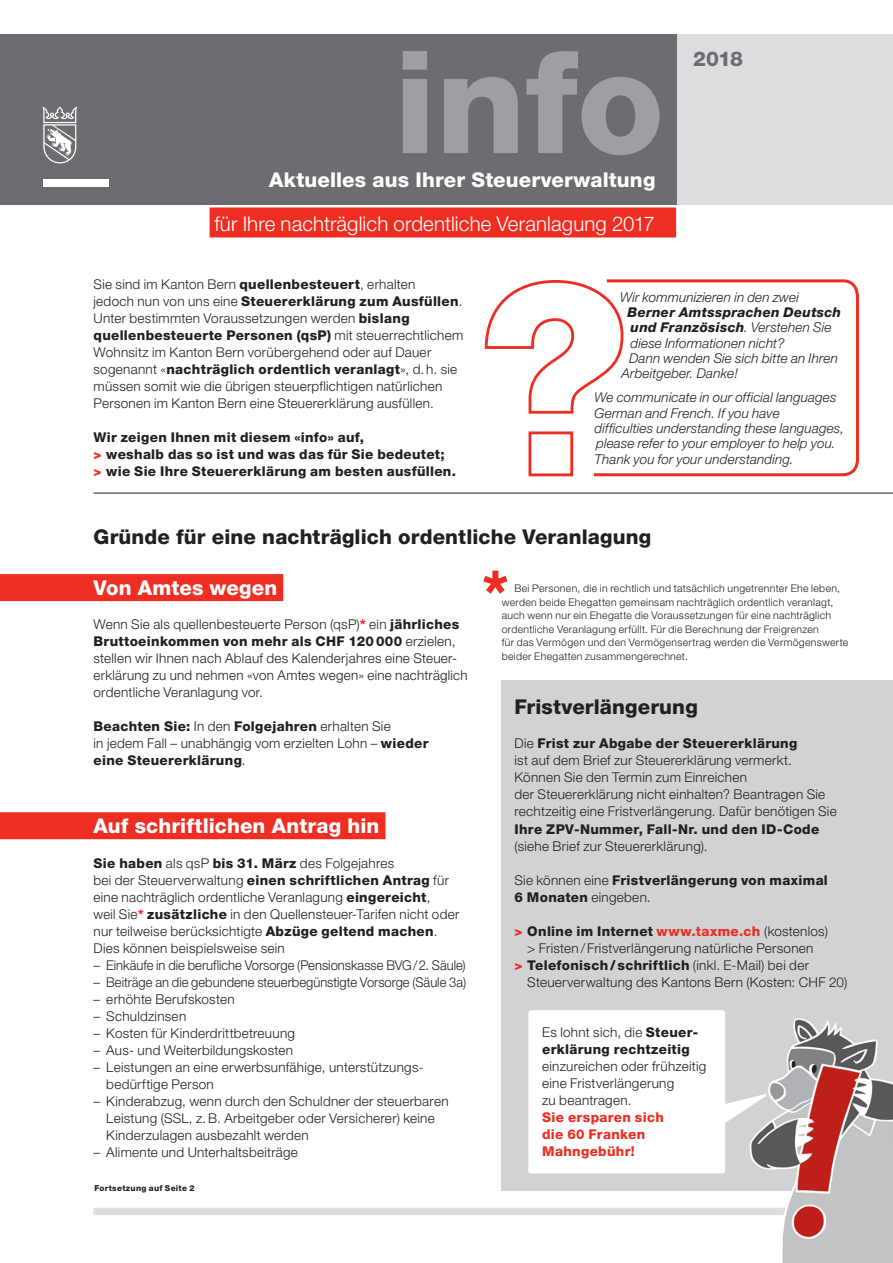
<style>
.page{position:relative;width:893px;height:1263px;background:#fff}
.page>*{position:absolute;margin:0;border:0;box-sizing:border-box;transform-origin:0 0}
.HT{font:800 142.8px "Helvetica Neue LT Std";color:#9d9fa2}
.HT-2{font:800 20.4px "Helvetica Neue LT Std";letter-spacing:.005em;color:#231f20}
.t1{font:300 20.4px "Helvetica Neue LT Std";letter-spacing:.005em;color:#fff}
.HT_mit_Balken{font:800 20.4px "Helvetica Neue LT Std";letter-spacing:.005em;color:#fff}
.HT-3{font:800 20.4px "Helvetica Neue LT Std";letter-spacing:.005em;color:#fff}
.HT-4{font:800 20.4px "Helvetica Neue LT Std";color:#6c6d70}
.gt{font:300 13.5px/17px "Helvetica Neue LT Std";letter-spacing:.02em;color:#231f20}
.gt-2{font:italic 300 13.5px/15.5px "Helvetica Neue LT Std";letter-spacing:.01em;color:#231f20}
.gt-3{font:800 13.5px/17px "Helvetica Neue LT Std";letter-spacing:.025em;color:#231f20}
.gt-4{font:300 13.5px "Helvetica Neue LT Std";color:#231f20;scale:.96 1}
.gt-5{font:italic 800 13.5px "Helvetica Neue LT Std";letter-spacing:.025em;color:#231f20}
.t2{font:300 10.5px/13.5px "Helvetica Neue LT Std";letter-spacing:.03em;color:#231f20}
.t3{font:800 8.1px "Helvetica Neue LT Std";letter-spacing:.035em;color:#231f20}
.s1{font-weight:800}
.s2{color:#ee2e22}
.s3{font-weight:300}
.s4{font-weight:800;color:#ee2e22}
</style>
<div class="page">
<div style="left:210px;top:207px;width:466px;height:30px;background:#ee2e22"></div>
<div style="left:94px;top:1208px;width:799px;height:7px;background:#dcdddf"></div>
<hr style="left:94px;top:493px;width:799px;height:1px;background:#231f20">
<div style="left:0;top:574px;width:283px;height:27px;background:#ee2e22"></div>
<div style="left:0;top:812px;width:385px;height:27px;background:#ee2e22"></div>
<div style="left:502px;top:680px;width:391px;height:511px;background:#d1d2d4"></div>
<img style="left:776px;top:1018px;width:117px;height:245px">
<svg style="left:528px;top:1010px;width:248px;height:164px"></svg>
<svg style="left:484px;top:280px;width:107px;height:197px"></svg>
<svg style="left:591px;top:279px;width:268px;height:198px"></svg>
<svg style="left:483px;top:571px;width:24px;height:23px"></svg>
<div style="left:659px;top:34px;width:234px;height:170px;background:#dcdddf"></div>
<div style="left:0;top:34px;width:676px;height:170px;background:#6c6d70"></div>
<svg style="left:43px;top:106px;width:34px;height:57px"></svg>
<div style="left:43px;top:180px;width:66px;height:7px;background:#fff"></div>
<h1 class="HT" style="left:394px;top:17px;width:272px">info</h1>
<h1 class="HT-4" style="left:693px;top:46px;width:51px">2018</h1>
<h1 class="HT-3" style="left:269px;top:168px;width:388px">Aktuelles aus Ihrer Steuerverwaltung</h1>
<p class="t1" style="left:214px;top:211px;width:442px">für Ihre nachträglich ordentliche Veranlagung 2017</p>
<p class="gt" style="left:94px;top:276px;width:370px">Sie sind im Kanton Bern <span class="s1">quellenbesteuert</span>, erhalten<br>jedoch nun von uns eine <span class="s1">Steuererklärung zum Ausfüllen</span>.</p>
<p class="gt" style="left:94px;top:310px;width:371px">Unter bestimmten Voraussetzungen werden <span class="s1">bislang quellenbesteuerte Personen (qsP)</span> mit steuerrechtlichem Wohnsitz im Kanton Bern vorübergehend oder auf Dauer sogenannt «<span class="s1">nachträglich ordentlich veranlagt</span>», d. h. sie müssen somit wie die übrigen steuerpflichtigen natürlichen Personen im Kanton Bern eine Steuererklärung ausfüllen.</p>
<p class="gt-3" style="left:94px;top:429px;width:272px">Wir zeigen Ihnen mit diesem «info» auf,</p>
<p class="gt-3" style="left:94px;top:446px;width:353px"><span class="s2">&gt;</span> weshalb das so ist und was das für Sie bedeutet;</p>
<p class="gt-3" style="left:94px;top:463px;width:364px"><span class="s2">&gt;</span> wie Sie Ihre Steuererklärung am besten ausfüllen.</p>
<p class="gt-2" style="left:620px;top:289px;width:180px">Wir kommunizieren in den zwei</p>
<p class="gt-5" style="left:628px;top:304px;width:215px">Berner Amtssprachen Deutsch</p>
<p class="gt-5" style="left:631px;top:319px;width:202px">und Französisch<span class="s3">. Verstehen Sie</span></p>
<p class="gt-2" style="left:631px;top:335px;width:156px">diese Informationen nicht?</p>
<p class="gt-2" style="left:629px;top:350px;width:210px">Dann wenden Sie sich bitte an Ihren</p>
<p class="gt-2" style="left:622px;top:366px;width:118px">Arbeitgeber. Danke!</p>
<p class="gt-2" style="left:595px;top:390px;width:251px">We communicate in our official languages German and French. If you have<br>difficulties understanding these languages, please refer to your employer to help you.<br>Thank you for your understanding.</p>
<h1 class="HT-2" style="left:94px;top:525px;width:559px">Gründe für eine nachträglich ordentliche Veranlagung</h1>
<h1 class="HT_mit_Balken" style="left:94px;top:576px;width:191px">Von Amtes wegen<span class="s2">l</span></h1>
<p class="gt" style="left:94px;top:616px;width:376px">Wenn Sie als quellenbesteuerte Person (qsP)<span class="s4">*</span> ein <span class="s1">jährliches Bruttoeinkommen von mehr als CHF 120000</span> erzielen, stellen wir Ihnen nach Ablauf des Kalenderjahres eine Steuer&shy;erklärung zu und nehmen «von Amtes wegen» eine nachträglich ordentliche Veranlagung vor.</p>
<p class="gt" style="left:94px;top:718px;width:336px"><span class="s1">Beachten Sie:</span> In den <span class="s1">Folgejahren</span> erhalten Sie<br>in jedem Fall – unabhängig vom erzielten Lohn – <span class="s1">wieder eine Steuererklärung</span>.</p>
<p class="t2" style="left:502px;top:581px;width:348px;text-indent:13px">Bei Personen, die in rechtlich und tatsächlich ungetrennter Ehe leben, werden beide Ehegatten gemeinsam nachträglich ordentlich veranlagt, auch wenn nur ein Ehegatte die Voraussetzungen für eine nachträglich ordentliche Veranlagung erfüllt. Für die Berechnung der Freigrenzen<br>für das Vermögen und den Vermögensertrag werden die Vermögenswerte beider Ehegatten zusammengerechnet.</p>
<h1 class="HT-2" style="left:514px;top:695px;width:185px">Fristverlängerung</h1>
<p class="gt" style="left:514px;top:735px;width:324px">Die <span class="s1">Frist zur Abgabe der Steuererklärung<br></span>ist auf dem Brief zur Steuererklärung vermerkt.<br>Können Sie den Termin zum Einreichen<br>der Steuererklärung nicht einhalten? Beantragen Sie rechtzeitig eine Fristverlängerung. Dafür benötigen Sie <span class="s1">Ihre ZPV-Nummer, Fall-Nr. und den ID-Code </span>(siehe Brief zur Steuererklärung).</p>
<p class="gt-3" style="left:514px;top:871px;width:315px"><span class="s3">Sie können eine</span> Fristverlängerung von maximal<br>6 Monaten <span class="s3">eingeben.</span></p>
<p class="gt-3" style="left:514px;top:922px;width:315px"><span class="s2">&gt;</span> Online im Internet <span class="s2">www.taxme.ch</span> <span class="s3">(kostenlos)</span></p>
<p class="gt" style="left:527px;top:939px;width:288px">&gt; Fristen / Fristverlängerung natürliche Personen</p>
<p class="gt" style="left:527px;top:956px;width:322px;text-indent:-13px"><span class="s4">&gt;</span> <span class="s1">Telefonisch/ schriftlich</span> (inkl. E-Mail) bei der<br>Steuerverwaltung des Kantons Bern (Kosten: CHF 20)</p>
<p class="gt" style="left:542px;top:1023px;width:166px">Es lohnt sich, die <span class="s1">Steuer&shy;erklärung rechtzeitig </span>einzureichen oder frühzeitig eine Fristverlängerung<br>zu beantragen.<br><span class="s4">Sie ersparen sich<br>die 60 Franken<br>Mahngebühr!</span></p>
<h1 class="HT_mit_Balken" style="left:94px;top:814px;width:294px">Auf schriftlichen Antrag hin<span class="s2">l</span></h1>
<p class="gt" style="left:94px;top:854px;width:367px"><span class="s1">Sie haben</span> als qsP <span class="s1">bis 31. März</span> des Folgejahres<br>bei der Steuerverwaltung <span class="s1">einen schriftlichen Antrag</span> für eine nachträglich ordentliche Veranlagung <span class="s1">eingereicht</span>,<br>weil Sie<span class="s4">*</span> <span class="s1">zusätzliche</span> in den Quellensteuer-Tarifen nicht oder nur teilweise berücksichtigte <span class="s1">Abzüge geltend machen</span>.<br>Dies können beispielsweise sein</p>
<p class="gt-4" style="left:94px;top:956px;width:389px">– Einkäufe in die berufliche Vorsorge (Pensionskasse BVG/2. Säule)</p>
<p class="gt-4" style="left:94px;top:973px;width:390px">– Beiträge an die gebundene steuerbegünstigte Vorsorge (Säule 3a)</p>
<p class="gt" style="left:94px;top:990px;width:143px">– erhöhte Berufskosten</p>
<p class="gt" style="left:94px;top:1007px;width:94px">– Schuldzinsen</p>
<p class="gt" style="left:94px;top:1024px;width:203px">– Kosten für Kinderdrittbetreuung</p>
<p class="gt" style="left:94px;top:1041px;width:201px">– Aus- und Weiterbildungskosten</p>
<p class="gt" style="left:106px;top:1058px;width:319px;text-indent:-13px">– Leistungen an eine erwerbsunfähige, unterstützungs&shy;bedürftige Person</p>
<p class="gt" style="left:106px;top:1092px;width:344px;text-indent:-13px">– Kinderabzug, wenn durch den Schuldner der steuerbaren<br>Leistung (SSL, z.B. Arbeitgeber oder Versicherer) keine<br>Kinderzulagen ausbezahlt werden</p>
<p class="gt" style="left:94px;top:1143px;width:206px">– Alimente und Unterhaltsbeiträge</p>
<p class="t3" style="left:94px;top:1183px;width:102px">Fortsetzung auf Seite 2</p>
</div>
